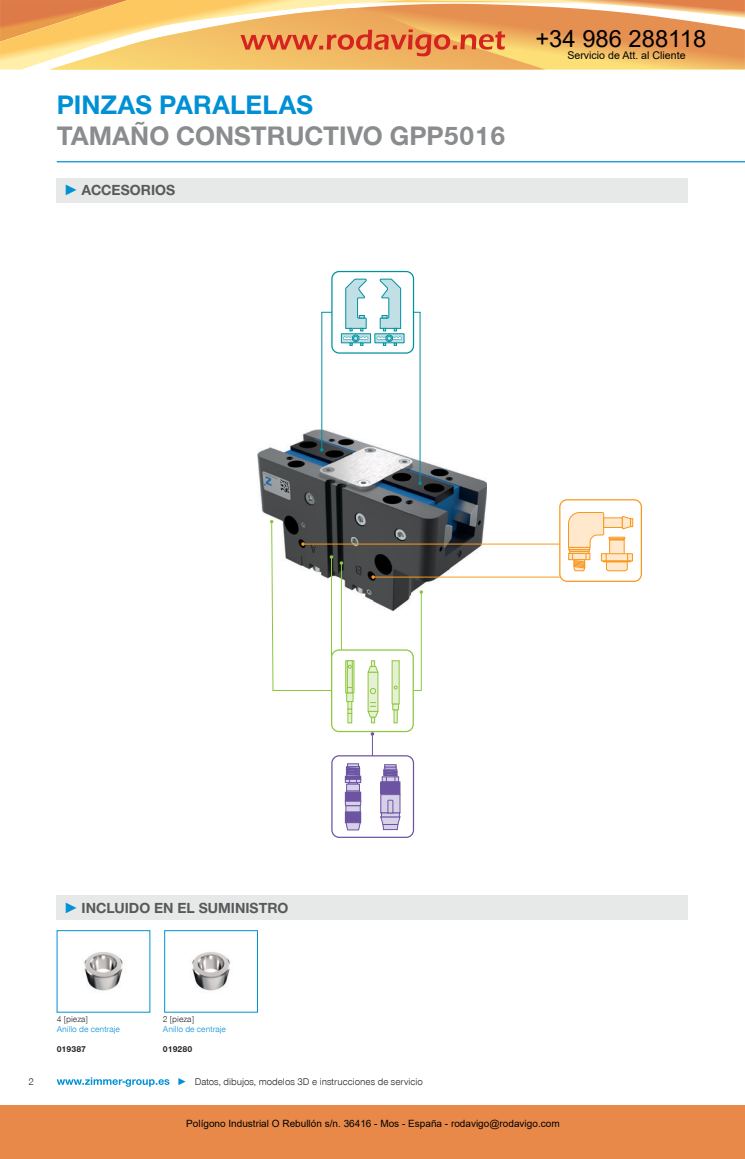
<style>
.page{position:relative;width:745px;height:1159px;background:#fff}
.page>*{position:absolute;margin:0;border:0;box-sizing:border-box;transform-origin:0 0}
.t1{font:700 27.5px "Zimmer Group Sans Global";color:#8a8c8e}
.t2{font:700 27.5px "Zimmer Group Sans Global";color:#0090d5}
.t3{font:23.75px "Arial";color:#000}
.t4{font:700 15px "Zimmer Group Sans Global";color:#58595b}
.t5{font:10.62px "Arial";color:#000}
.t6{font:10px "Arial";color:#000}
.t7{font:300 10px "Zimmer Group Sans Global";color:#231f20}
.t8{font:300 8.75px "Zimmer Group Sans Global";color:#0090d5}
.t9{font:300 8.75px "Zimmer Group Sans Global";color:#231f20}
.t10{font:700 8.75px "Zimmer Group Sans Global";color:#231f20}
.s1{font-family:"Zimmer Group Sans";color:#0090d5}
.s2{color:#0090d5}
</style>
<div class="page">
<img style="left:258px;top:429px;width:228px;height:181px">
<hr style="left:321px;top:312px;width:99px;height:1px;background:#0090a1">
<hr style="left:321px;top:312px;width:1px;height:138px;background:#0090a1">
<hr style="left:419px;top:312px;width:1px;height:171px;background:#0090a1">
<hr style="left:272px;top:690px;width:149px;height:1px;background:#8dc73f">
<hr style="left:420px;top:592px;width:1px;height:98px;background:#8dc73f">
<svg style="left:419px;top:590px;width:4px;height:4px"></svg>
<svg style="left:270px;top:520px;width:4px;height:171px"></svg>
<hr style="left:341px;top:563px;width:1px;height:114px;background:#8dc73f">
<svg style="left:339px;top:561px;width:4px;height:4px"></svg>
<hr style="left:331px;top:557px;width:1px;height:121px;background:#8dc73f">
<svg style="left:329px;top:555px;width:4px;height:4px"></svg>
<svg style="left:370px;top:732px;width:4px;height:23px"></svg>
<hr style="left:303px;top:543px;width:256px;height:1px;background:#f8981f">
<hr style="left:373px;top:576px;width:186px;height:1px;background:#f8981f">
<svg style="left:371px;top:575px;width:4px;height:4px"></svg>
<div style="left:331px;top:755px;width:83px;height:83px;border:1px solid #6c54a3;border-radius:7px"></div>
<div style="left:382px;top:776px;width:16px;height:6px;border:1px solid #6c54a3"></div>
<div style="left:380px;top:782px;width:20px;height:12px;background:#6c54a3"></div>
<div style="left:380px;top:794px;width:20px;height:19px;background:#d7d1e8"></div>
<div style="left:380px;top:794px;width:20px;height:19px;border:1px solid #6c54a3"></div>
<svg style="left:380px;top:800px;width:20px;height:30px"></svg>
<div style="left:345px;top:776px;width:16px;height:3px;border:1px solid #6c54a3"></div>
<div style="left:345px;top:779px;width:16px;height:4px;border:1px solid #6c54a3"></div>
<div style="left:346px;top:784px;width:13px;height:7px;background:#d7d1e8"></div>
<div style="left:346px;top:784px;width:13px;height:7px;border:1px solid #6c54a3"></div>
<svg style="left:344px;top:790px;width:17px;height:3px"></svg>
<div style="left:345px;top:792px;width:15px;height:9px;background:#6c54a3"></div>
<div style="left:345px;top:792px;width:16px;height:9px;border:1px solid #6c54a3"></div>
<div style="left:345px;top:805px;width:15px;height:7px;background:#d7d1e8"></div>
<div style="left:345px;top:805px;width:15px;height:7px;border:1px solid #6c54a3"></div>
<div style="left:345px;top:812px;width:15px;height:10px;background:#6c54a3"></div>
<div style="left:345px;top:812px;width:16px;height:11px;border:1px solid #6c54a3"></div>
<svg style="left:345px;top:801px;width:16px;height:5px"></svg>
<div style="left:347px;top:763px;width:11px;height:4px;border:1px solid #6c54a3"></div>
<svg style="left:345px;top:822px;width:15px;height:8px"></svg>
<svg style="left:346px;top:764px;width:14px;height:20px"></svg>
<svg style="left:383px;top:764px;width:14px;height:18px"></svg>
<div style="left:559px;top:499px;width:82px;height:83px;border:1px solid #f8981f;border-radius:7px"></div>
<svg style="left:568px;top:512px;width:64px;height:59px"></svg>
<div style="left:332px;top:271px;width:81px;height:82px;background:#fff;border-radius:7px"></div>
<div style="left:331px;top:271px;width:83px;height:83px;border:1px solid #0090a1;border-radius:7px"></div>
<div style="left:341px;top:334px;width:29px;height:9px;border:1px solid #0090a1"></div>
<svg style="left:343px;top:279px;width:25px;height:66px"></svg>
<div style="left:374px;top:334px;width:30px;height:9px;border:1px solid #0090a1"></div>
<svg style="left:376px;top:279px;width:25px;height:66px"></svg>
<div style="left:331px;top:650px;width:82px;height:81px;background:#fff;border-radius:7px"></div>
<div style="left:331px;top:649px;width:82px;height:83px;border:1px solid #8dc73f;border-radius:7px"></div>
<svg style="left:391px;top:660px;width:8px;height:63px"></svg>
<svg style="left:345px;top:660px;width:9px;height:63px"></svg>
<div style="left:347px;top:713px;width:5px;height:10px;border:1px solid #8dc73f"></div>
<svg style="left:367px;top:660px;width:11px;height:63px"></svg>
<hr style="left:57px;top:161px;width:687px;height:1px;background:#0090d5">
<div style="left:57px;top:178px;width:630px;height:25px;background:#e7e8e8"></div>
<div style="left:57px;top:895px;width:630px;height:25px;background:#e7e8e8"></div>
<svg style="left:56px;top:930px;width:94px;height:83px"></svg>
<svg style="left:164px;top:930px;width:94px;height:83px"></svg>
<svg style="left:57px;top:1077px;width:112px;height:10px"></svg>
<div style="left:0;top:1105px;width:744px;height:54px;background:#e88949"></div>
<svg style="left:0;top:0;width:744px;height:70px;background:#f0b66f"></svg>
<h1 class="t2" style="left:57px;top:89px;width:258px">PINZAS PARALELAS</h1>
<h1 class="t1" style="left:57px;top:120px;width:450px">TAMAÑO CONSTRUCTIVO GPP5016</h1>
<h3 class="t4" style="left:64px;top:181px;width:113px"><span class="s1">►</span> ACCESORIOS</h3>
<h2 class="t3" style="left:535px;top:22px;width:172px">+34 986 288118</h2>
<p class="t5" style="left:567px;top:48px;width:120px">Servicio de Att. al Cliente</p>
<h3 class="t4" style="left:64px;top:898px;width:226px"><span class="s1">►</span> INCLUIDO EN EL SUMINISTRO</h3>
<p class="t7" style="left:28px;top:1075px;width:7px">2</p>
<p class="t9" style="left:57px;top:1014px;width:33px">4 [pieza]</p>
<p class="t9" style="left:163px;top:1014px;width:33px">2 [pieza]</p>
<p class="t8" style="left:57px;top:1024px;width:65px">Anillo de centraje</p>
<p class="t8" style="left:163px;top:1024px;width:65px">Anillo de centraje</p>
<p class="t10" style="left:57px;top:1044px;width:31px">019387</p>
<p class="t10" style="left:163px;top:1044px;width:31px">019280</p>
<p class="t7" style="left:177px;top:1075px;width:247px"><span class="s2">►</span> Datos, dibujos, modelos 3D e instrucciones de servicio</p>
<p class="t6" style="left:186px;top:1117px;width:375px">Polígono Industrial O Rebullón s/n. 36416 - Mos - España - rodavigo@rodavigo.com</p>
</div>
